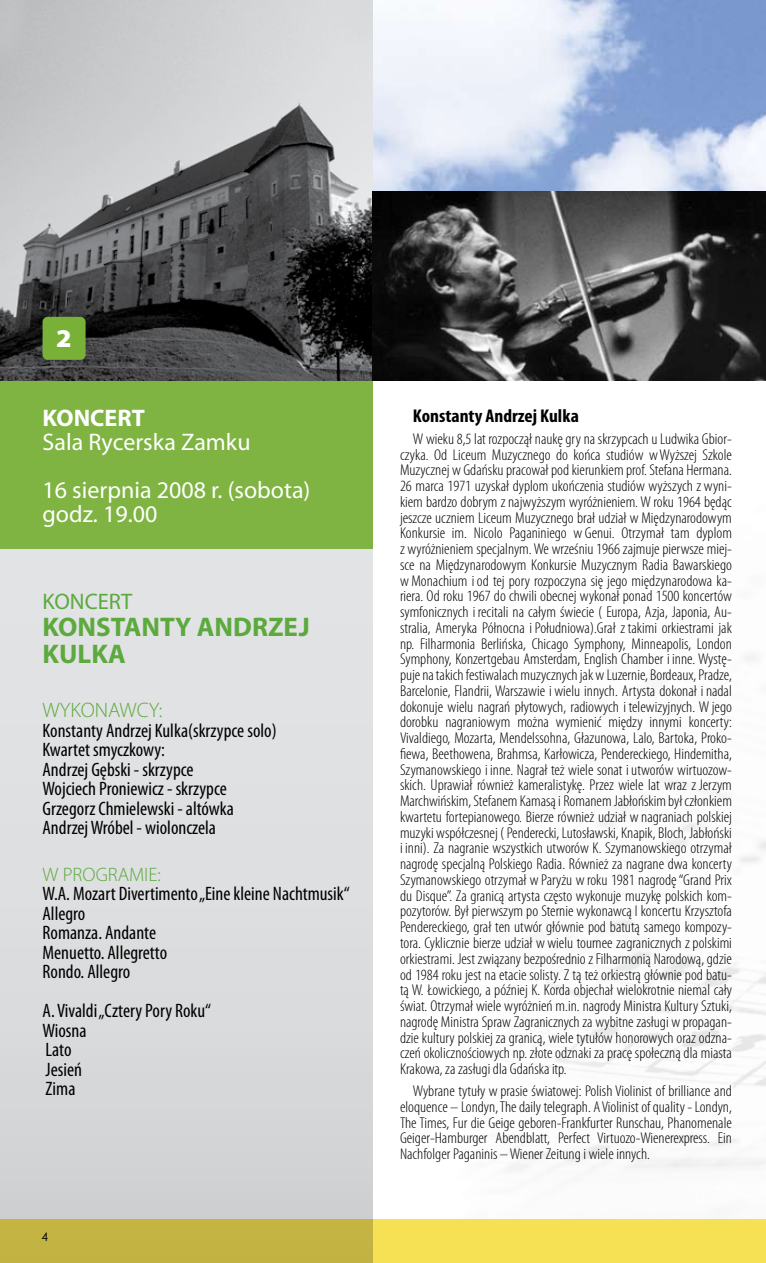
<style>
.page{position:relative;width:766px;height:1263px;background:#fff}
.page>*{position:absolute;margin:0;border:0;box-sizing:border-box;transform-origin:0 0}
.t1{font:700 27px/27px "Myriad Pro";color:#5ca93e}
.t2{font:900 25.65px "Myriad Pro";color:#fff;scale:1.05 1}
.t3{font:24px/48px "Myriad Pro";color:#fff}
.t4{font:700 24px "Myriad Pro";color:#fff}
.t5{font:22.5px "Myriad Pro";color:#5ca93e}
.t6{font:300 21px "Myriad Pro";color:#5ca93e}
.t7{font:condensed 19.5px/19.5px "Myriad Pro";color:#000}
.t8{font:300 19.5px "Myriad Pro";color:#5ca93e}
.t9{font:700 condensed 18.6px "Myriad Pro";color:#000;scale:1.05 1}
.t10{font:300 condensed 15.6px/15.8px "Myriad Pro";color:#000;text-align:justify;scale:1.05 1}
</style>
<div class="page">
<img style="left:373px;top:0;width:392px;height:191px">
<div style="left:0;top:0;width:373px;height:1263px;background:linear-gradient(to right,#dbddde,#dbddde)"></div>
<svg style="left:0;top:1219px;width:765px;height:44px;background:#dccb4b"></svg>
<div style="left:0;top:381px;width:373px;height:167px;background:#7fb442"></div>
<img style="left:0;top:0;width:373px;height:381px">
<img style="left:373px;top:191px;width:392px;height:190px">
<div style="left:43px;top:317px;width:43px;height:43px;background:#78b038;border-radius:5px"></div>
<svg style="left:42px;top:1232px;width:6px;height:9px"></svg>
<h2 class="t2" style="left:56px;top:322px;width:16px">2</h2>
<h3 class="t4" style="left:43px;top:402px;width:104px">KONCERT</h3>
<h3 class="t3" style="left:43px;top:418px;width:269px">Sala Rycerska Zamku<br>16 sierpnia 2008 r. (sobota)</h3>
<h3 class="t3" style="left:43px;top:490px;width:116px">godz. 19.00</h3>
<h3 class="t5" style="left:43px;top:588px;width:91px">KONCERT</h3>
<h1 class="t1" style="left:43px;top:613px;width:269px">KONSTANTY ANDRZEJ<br>KULKA</h1>
<h3 class="t6" style="left:43px;top:698px;width:121px">WYKONAWCY:</h3>
<p class="t7" style="left:43px;top:720px;width:235px">Konstanty Andrzej Kulka(skrzypce solo)<br>Kwartet smyczkowy:<br>Andrzej Gębski - skrzypce<br>Wojciech Proniewicz - skrzypce<br>Grzegorz Chmielewski - altówka<br>AndrzejWróbel - wiolonczela</p>
<p class="t8" style="left:43px;top:863px;width:120px">W PROGRAMIE:</p>
<p class="t7" style="left:43px;top:884px;width:308px">W.A. Mozart Divertimento„Eine kleine Nachtmusik“<br>Allegro<br>Romanza. Andante<br>Menuetto. Allegretto<br>Rondo. Allegro</p>
<p class="t7" style="left:43px;top:1001px;width:170px">A. Vivaldi„Cztery Pory Roku“<br>Wiosna<br>Lato<br>Jesień<br>Zima</p>
<p class="t9" style="left:412px;top:404px;width:160px">Konstanty Andrzej Kulka</p>
<p class="t10" style="left:400px;top:431px;width:317px;text-indent:13px">W wieku 8,5 lat rozpoczął naukę gry na skrzypcach u Ludwika Gbior&shy;czyka. Od Liceum Muzycznego do końca studiów wWyższej Szkole Muzycznej w Gdańsku pracował pod kierunkiem prof. Stefana Hermana.<br>26 marca 1971 uzyskał dyplom ukończenia studiów wyższych z wyni&shy;kiem bardzo dobrym z najwyższym wyróżnieniem. W roku 1964 będąc jeszcze uczniem Liceum Muzycznego brał udział w Międzynarodowym Konkursie im. Nicolo Paganiniego w Genui. Otrzymał tam dyplom z wyróżnieniem specjalnym. We wrześniu 1966 zajmuje pierwsze miej&shy;sce na Międzynarodowym Konkursie Muzycznym Radia Bawarskiego w Monachium i od tej pory rozpoczyna się jego międzynarodowa ka&shy;riera. Od roku 1967 do chwili obecnej wykonał ponad 1500 koncertów symfonicznych i recitali na całym świecie ( Europa, Azja, Japonia, Au&shy;stralia, Ameryka Północna i Południowa).Grał z takimi orkiestrami jak np. Filharmonia Berlińska, Chicago Symphony, Minneapolis, London Symphony, Konzertgebau Amsterdam, English Chamber i inne. Wystę&shy;puje na takich festiwalach muzycznych jak w Luzernie, Bordeaux, Pradze, Barcelonie, Flandrii, Warszawie i wielu innych. Artysta dokonał i nadal dokonuje wielu nagrań płytowych, radiowych i telewizyjnych. Wjego dorobku nagraniowym można wymienić między innymi koncerty:<br>Vivaldiego, Mozarta, Mendelssohna, Głazunowa, Lalo, Bartoka, Proko&shy;fiewa, Beethowena, Brahmsa, Karłowicza, Pendereckiego, Hindemitha, Szymanowskiego i inne. Nagrał też wiele sonat iutworów wirtuozow&shy;skich. Uprawiał również kameralistykę. Przez wiele lat wraz z Jerzym Marchwińskim, Stefanem Kamasą i Romanem Jabłońskim był członkiem kwartetu fortepianowego. Bierze również udział w nagraniach polskiej muzyki współczesnej ( Penderecki, Lutosławski, Knapik, Bloch, Jabłoński i inni). Za nagranie wszystkich utworów K. Szymanowskiego otrzymał nagrodę specjalną Polskiego Radia. Również za nagrane dwa koncerty Szymanowskiego otrzymał w Paryżu w roku 1981 nagrodę “Grand Prix du Disque”. Za granicą artysta często wykonuje muzykę polskich kom&shy;pozytorów. Był pierwszym po Sternie wykonawcą I koncertu Krzysztofa Pendereckiego, grał ten utwór głównie pod batutą samego kompozy&shy;tora. Cyklicznie bierze udział w wielu tournee zagranicznych zpolskimi orkiestrami. Jest związany bezpośrednio z Filharmonią Narodową, gdzie od 1984 roku jest na etacie solisty. Z tą też orkiestrą głównie pod batu&shy;tą W. Łowickiego, a później K. Korda objechał wielokrotnie niemal cały świat. Otrzymał wiele wyróżnień m.in. nagrody Ministra Kultury Sztuki, nagrodę Ministra Spraw Zagranicznych za wybitne zasługi w propagan&shy;dzie kultury polskiej za granicą, wiele tytułów honorowych oraz odzna&shy;czeń okolicznościowych np. złote odznaki za pracę społeczną dla miasta Krakowa, za zasługi dla Gdańska itp.</p>
<p class="t10" style="left:400px;top:1083px;width:317px;text-indent:13px">Wybrane tytuły w prasie światowej: Polish Violinist of brilliance and eloquence – Londyn, The daily telegraph. A Violinist of quality - Londyn, The Times, Fur die Geige geboren-Frankfurter Runschau, Phanomenale Geiger-Hamburger Abendblatt, Perfect Virtuozo-Wienerexpress. Ein Nachfolger Paganinis – Wiener Zeitung i wiele innych.</p>
</div>
